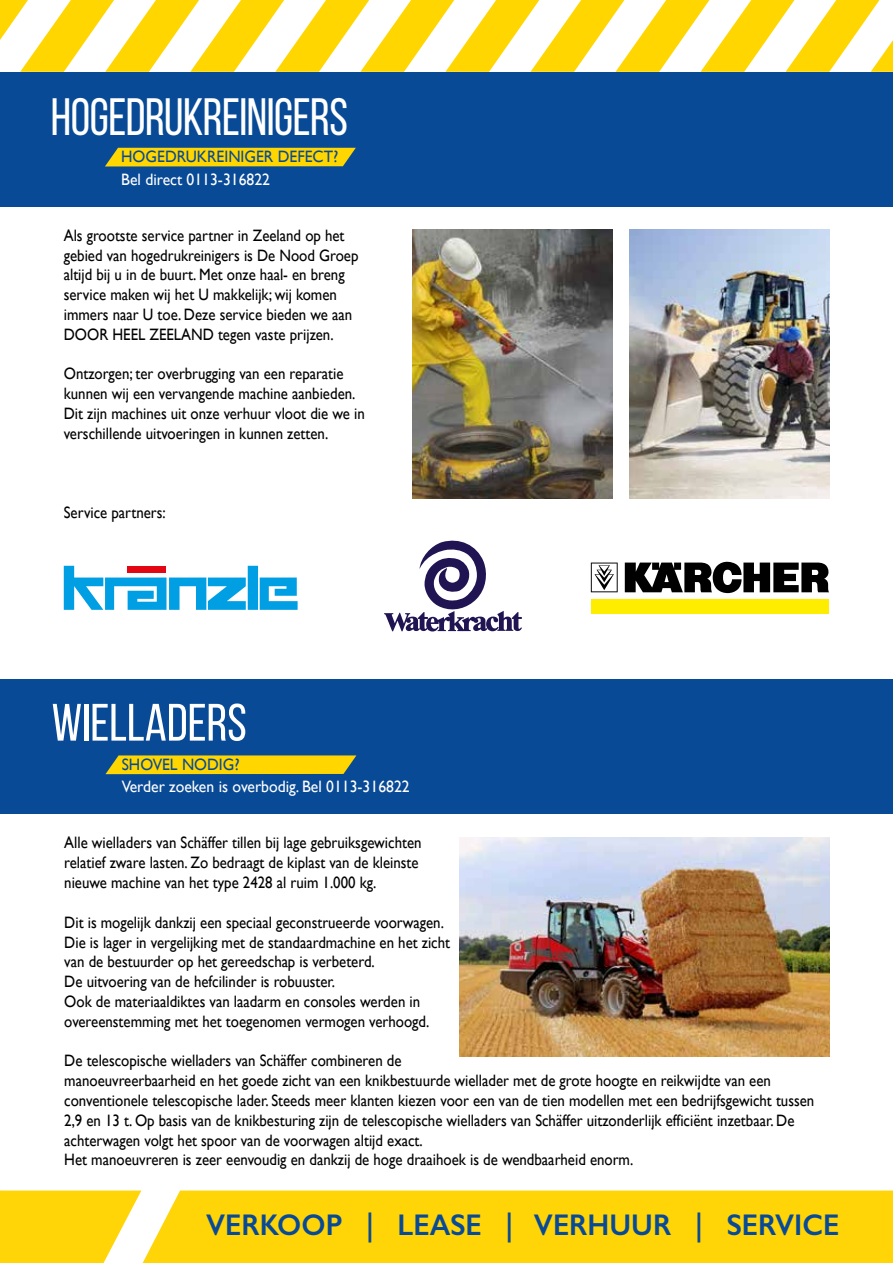
<style>
.page{position:relative;width:893px;height:1263px;background:#fff}
.page>*{position:absolute;margin:0;border:0;box-sizing:border-box;transform-origin:0 0}
.t1{font:52.5px "Bebas Neue";letter-spacing:-.01em;color:#fff;scale:.95 1}
.t2{font:52.5px "Bebas Neue";letter-spacing:-.01em;color:#fff}
.t3{font:600 30px "Gill Sans";color:#084a96;scale:.95 1}
.t4{font:16.5px/19.8px "Gill Sans";color:#000;scale:.9 1}
.t5{font:16.5px "Gill Sans";color:#fff;scale:.95 1}
.t6{font:16.5px "Gill Sans";color:#084a96;scale:.95 1}
</style>
<div class="page">
<div style="left:143px;top:1190px;width:750px;height:73px;background:#ffd508"></div>
<svg style="left:0;top:1190px;width:141px;height:73px;background:#ffda2a"></svg>
<svg style="left:0;top:0;width:893px;height:72px"></svg>
<div style="left:0;top:72px;width:893px;height:135px;background:#084a96"></div>
<div style="left:105px;top:148px;width:251px;height:18px;background:#ffd600"></div>
<img style="left:412px;top:229px;width:200px;height:269px">
<div style="left:0;top:679px;width:893px;height:135px;background:#084a96"></div>
<img style="left:459px;top:837px;width:370px;height:219px">
<svg style="left:105px;top:755px;width:251px;height:19px;background:#eccb0b"></svg>
<img style="left:629px;top:229px;width:200px;height:269px">
<svg style="left:64px;top:566px;width:234px;height:44px"></svg>
<svg style="left:384px;top:540px;width:138px;height:91px"></svg>
<div style="left:591px;top:599px;width:238px;height:15px;background:#ffed00"></div>
<svg style="left:591px;top:563px;width:27px;height:29px"></svg>
<svg style="left:625px;top:562px;width:204px;height:31px"></svg>
<h1 class="t1" style="left:51px;top:88px;width:314px">HOGEDRUKREINIGERS</h1>
<p class="t6" style="left:121px;top:147px;width:230px">HOGEDRUKREINIGER DEFECT?</p>
<p class="t5" style="left:121px;top:169px;width:158px">Bel direct 0113-316822</p>
<p class="t4" style="left:64px;top:225px;width:329px">Als grootste service partner in Zeeland op het gebied van hogedrukreinigers is De Nood Groep altijd bij u in de buurt. Met onze haal- en breng service maken wij het U makkelijk; wij komen immers naar U toe. Deze service bieden we aan DOOR HEEL ZEELAND tegen vaste prijzen.</p>
<p class="t4" style="left:64px;top:364px;width:336px">Ontzorgen; ter overbrugging van een reparatie kunnen wij een vervangende machine aanbieden.<br>Dit zijn machines uit onze verhuur vloot die we in verschillende uitvoeringen in kunnen zetten.</p>
<p class="t4" style="left:64px;top:502px;width:115px">Service partners:</p>
<h1 class="t2" style="left:52px;top:694px;width:197px">WIELLADERS</h1>
<p class="t6" style="left:122px;top:754px;width:126px">SHOVEL NODIG?</p>
<p class="t5" style="left:122px;top:777px;width:305px">Verder zoeken is overbodig. Bel 0113-316822</p>
<p class="t4" style="left:64px;top:833px;width:398px">Alle wielladers van Schäffer tillen bij lage gebruiksgewichten relatief zware lasten. Zo bedraagt de kiplast van de kleinste nieuwe machine van het type 2428 al ruim 1.000 kg.</p>
<p class="t4" style="left:64px;top:912px;width:430px">Dit is mogelijk dankzij een speciaal geconstrueerde voorwagen.<br>Die is lager in vergelijking met de standaardmachine en het zicht van de bestuurder op het gereedschap is verbeterd.<br>De uitvoering van de hefcilinder is robuuster.<br>Ook de materiaaldiktes van laadarm en consoles werden in overeenstemming met het toegenomen vermogen verhoogd.</p>
<p class="t4" style="left:64px;top:1051px;width:835px">De telescopische wielladers van Schäffer combineren de<br>manoeuvreerbaarheid en het goede zicht van een knikbestuurde wiellader met de grote hoogte en reikwijdte van een conventionele telescopische lader. Steeds meer klanten kiezen voor een van de tien modellen met een bedrijfsgewicht tussen 2,9 en 13 t. Op basis van de knikbesturing zijn de telescopische wielladers van Schäffer uitzonderlijk efficiënt inzetbaar. De achterwagen volgt het spoor van de voorwagen altijd exact.<br>Het manoeuvreren is zeer eenvoudig en dankzij de hoge draaihoek is de wendbaarheid enorm.</p>
<h2 class="t3" style="left:206px;top:1206px;width:668px">VERKOOP | LEASE | VERHUUR | SERVICE</h2>
</div>
